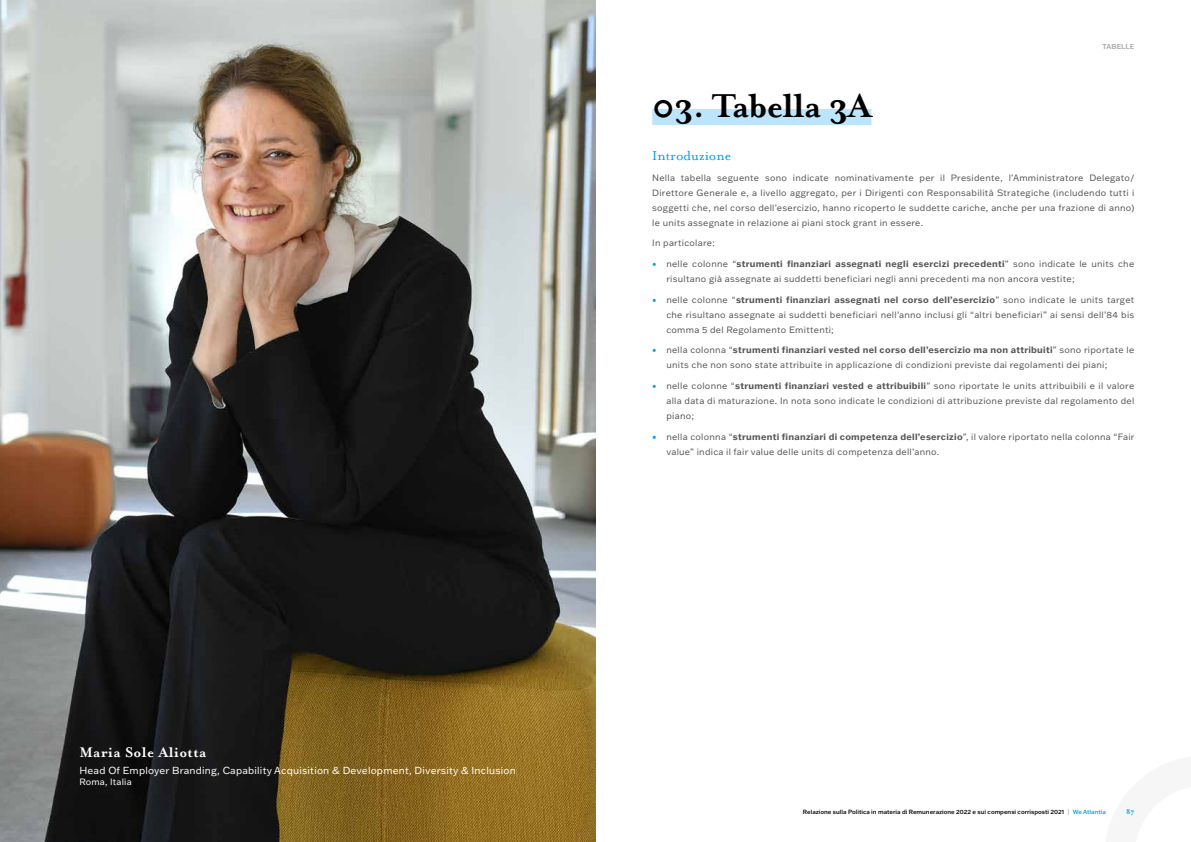
<style>
.page{position:relative;width:1191px;height:842px;background:#fff}
.page>*{position:absolute;margin:0;border:0;box-sizing:border-box;transform-origin:0 0}
.t1{font:700 38px "Mrs Eaves OT";letter-spacing:-.02em;color:#000}
.t2{font:700 16px "Mrs Eaves OT";letter-spacing:.02em;color:#fff}
.t3{font:15px "Mrs Eaves OT";color:#009fe3}
.t4{font:10px "Franklin Gothic ATF";letter-spacing:.02em;color:#fff}
.t5{font:9px/15px "Franklin Gothic ATF";letter-spacing:.03em;color:#575756;text-align:justify}
.t6{font:9px "Franklin Gothic ATF";letter-spacing:.02em;color:#fff}
.t7{font:700 8px "Mrs Eaves OT";color:#009fe3}
.t8{font:700 7px "Franklin Gothic ATF";letter-spacing:.02em;color:#b3b2b2}
.t9{font:500 6px "Franklin Gothic ATF";color:#000}
.s1{color:#009fe3}
.s2{font-weight:700}
.s3{color:#b3b2b2}
</style>
<div class="page">
<div style="left:652px;top:109px;width:219px;height:16px;background:#bce4fa"></div>
<img style="left:0;top:0;width:595px;height:842px">
<h2 class="t2" style="left:79px;top:743px;width:128px">Maria Sole Aliotta</h2>
<p class="t4" style="left:79px;top:764px;width:438px">Head Of Employer Branding, Capability Acquisition &amp; Development, Diversity &amp; Inclusion</p>
<p class="t6" style="left:79px;top:776px;width:54px">Roma, Italia</p>
<h1 class="t1" style="left:652px;top:84px;width:221px">03. Tabella 3A</h1>
<p class="t8" style="left:1102px;top:42px;width:33px">TABELLE</p>
<h3 class="t3" style="left:652px;top:147px;width:80px">Introduzione</h3>
<p class="t5" style="left:652px;top:170px;width:483px">Nella tabella seguente sono indicate nominativamente per il Presidente, l’Amministratore Delegato/ Direttore Generale e, a livello aggregato, per i Dirigenti con Responsabilità Strategiche (includendo tutti i soggetti che, nel corso dell’esercizio, hanno ricoperto le suddette cariche, anche per una frazione di anno) le units assegnate in relazione ai piani stock grant in essere.</p>
<p class="t5" style="left:652px;top:235px;width:64px">In particolare:</p>
<p class="t5" style="left:666px;top:256px;width:469px;text-indent:-14px"><span class="s1">•</span> nelle colonne “<span class="s2">strumenti finanziari assegnati negli esercizi precedenti</span>” sono indicate le units che risultano già assegnate ai suddetti beneficiari negli anni precedenti ma non ancora vestite;</p>
<p class="t5" style="left:666px;top:292px;width:469px;text-indent:-14px"><span class="s1">•</span> nelle colonne “<span class="s2">strumenti finanziari assegnati nel corso dell’esercizio</span>” sono indicate le units target che risultano assegnate ai suddetti beneficiari nell’anno inclusi gli “altri beneficiari” ai sensi dell’84 bis comma 5 del Regolamento Emittenti;</p>
<p class="t5" style="left:666px;top:342px;width:469px;text-indent:-14px"><span class="s1">•</span> nella colonna “<span class="s2">strumenti finanziari vested nel corso dell’esercizio ma non attribuiti</span>” sono riportate le units che non sono state attribuite in applicazione di condizioni previste dai regolamenti dei piani;</p>
<p class="t5" style="left:666px;top:378px;width:469px;text-indent:-14px"><span class="s1">•</span> nelle colonne “<span class="s2">strumenti finanziari vested e attribuibili</span>” sono riportate le units attribuibili e il valore alla data di maturazione. In nota sono indicate le condizioni di attribuzione previste dal regolamento del piano;</p>
<p class="t5" style="left:666px;top:429px;width:469px;text-indent:-14px"><span class="s1">•</span> nella colonna “<span class="s2">strumenti finanziari di competenza dell’esercizio</span>”, il valore riportato nella colonna “Fair value” indica il fair value delle units di competenza dell’anno.</p>
<p class="t9" style="left:803px;top:807px;width:304px">Relazione sulla Politica in materia di Remunerazione 2022 e sui compensi corrisposti 2021 <span class="s3">|</span> <span class="s1">We Atlantia</span></p>
<p class="t7" style="left:1126px;top:807px;width:10px">87</p>
</div>
